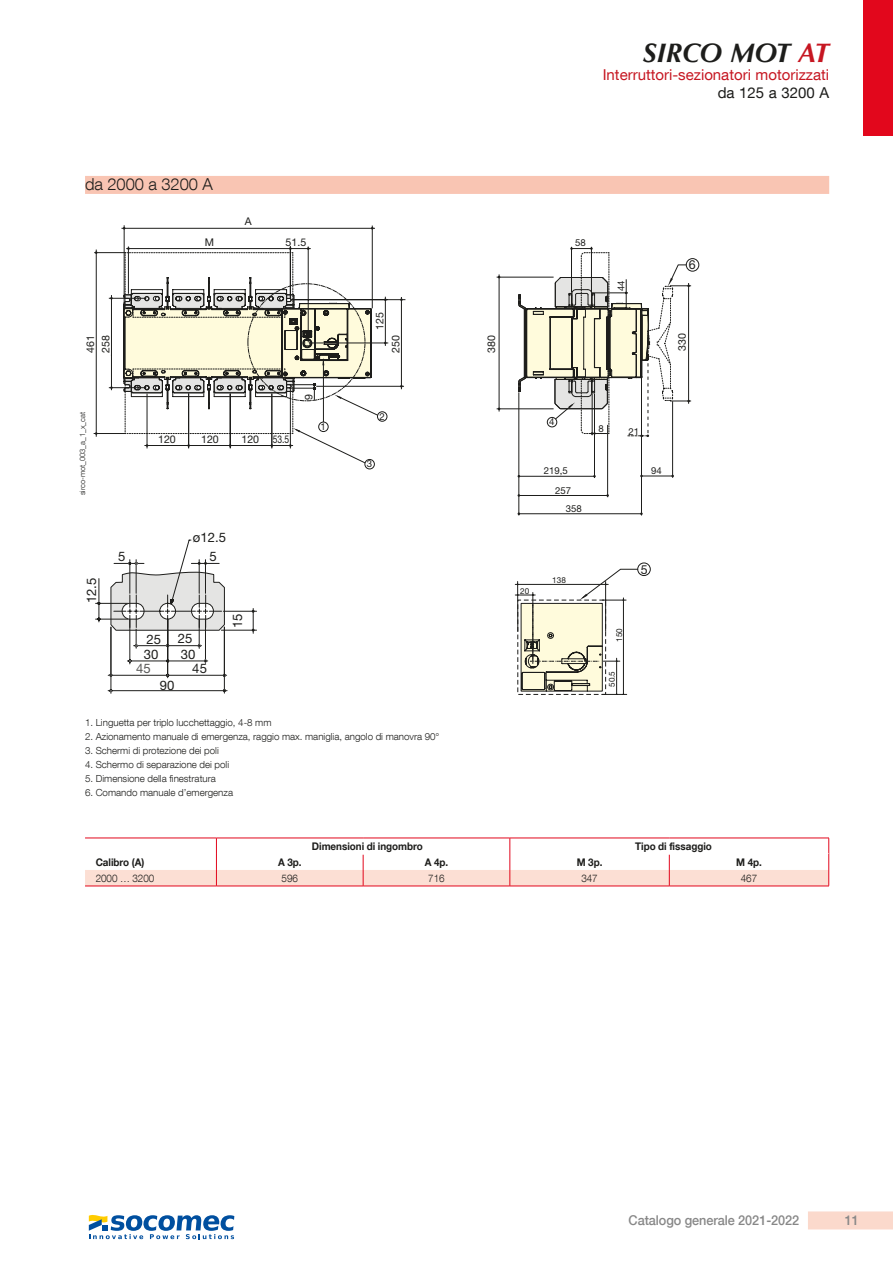
<style>
.page{position:relative;width:893px;height:1263px;background:#fff}
.page>*{position:absolute;margin:0;border:0;box-sizing:border-box;transform-origin:0 0}
.t1{font:italic 700 27px "Optima LT Std";color:#1d1d1b}
.t2{font:300 16.5px "Helvetica Neue LT Com";color:#1d1d1b}
.t3{font:15px "Helvetica Neue LT Com";color:#c61621}
.t4{font:15px "Helvetica Neue LT Com";color:#1d1d1b}
.t5{font:500 13.5px "Helvetica Neue LT Com";letter-spacing:-.005em;color:#878787;scale:.94 1}
.t6{font:13.05px "Helvetica Neue LT Com";letter-spacing:.005em;color:#1d1d1b}
.t7{font:13.05px "Helvetica Neue LT Com";color:#575756}
.t8{font:12.45px "Helvetica Neue LT Com";color:#1d1d1b}
.t9{font:10.65px "Helvetica Neue LT Com";color:#1d1d1b}
.t10{font:10.65px "Helvetica Neue LT Com";color:#1d1d1b;scale:.8 1}
.t11{font:700 10.5px "Helvetica Neue LT Com";letter-spacing:-.005em;color:#1d1d1b;scale:.94 1}
.t12{font:300 10.5px "Helvetica Neue LT Com";letter-spacing:-.005em;color:#1d1d1b;scale:.94 1}
.t13{font:300 9.75px "Helvetica Neue LT Com";color:#1d1d1b}
.t14{font:9.6px "Helvetica Neue LT Com";color:#1d1d1b}
.t15{font:8.1px "Helvetica Neue LT Com";letter-spacing:.01em;color:#1d1d1b}
.t16{font:300 7.5px "Helvetica Neue LT Com";color:#1d1d1b}
.s1{color:#c61621}
</style>
<div class="page">
<div style="left:808px;top:1211px;width:85px;height:18px;background:#fbd9cc"></div>
<div style="left:863px;top:0;width:30px;height:136px;background:#e2071c"></div>
<div style="left:85px;top:176px;width:744px;height:18px;background:#f9c5b3"></div>
<svg style="left:85px;top:838px;width:744px;height:48px"></svg>
<hr style="left:85px;top:886px;width:131px;height:1px;background:#e2071c">
<hr style="left:216px;top:886px;width:147px;height:1px;background:#e2071c">
<hr style="left:363px;top:886px;width:147px;height:1px;background:#e2071c">
<hr style="left:510px;top:886px;width:159px;height:1px;background:#e2071c">
<hr style="left:669px;top:886px;width:160px;height:1px;background:#e2071c">
<svg style="left:378px;top:277px;width:140px;height:132px"></svg>
<hr style="left:385px;top:297px;width:1px;height:49px;background:#1d1d1b">
<hr style="left:316px;top:386px;width:88px;height:1px;background:#1d1d1b">
<hr style="left:401px;top:297px;width:1px;height:92px;background:#1d1d1b">
<hr style="left:499px;top:274px;width:1px;height:137px;background:#1d1d1b">
<hr style="left:497px;top:409px;width:57px;height:1px;background:#1d1d1b">
<hr style="left:497px;top:277px;width:57px;height:1px;background:#1d1d1b">
<hr style="left:121px;top:228px;width:254px;height:1px;background:#1d1d1b">
<hr style="left:372px;top:226px;width:1px;height:82px;background:#1d1d1b">
<hr style="left:124px;top:225px;width:1px;height:83px;background:#1d1d1b">
<hr style="left:309px;top:343px;width:79px;height:1px;background:#1d1d1b">
<hr style="left:292px;top:299px;width:113px;height:1px;background:#1d1d1b">
<hr style="left:594px;top:394px;width:1px;height:83px;background:#1d1d1b">
<hr style="left:519px;top:476px;width:75px;height:1px;background:#1d1d1b">
<hr style="left:519px;top:393px;width:1px;height:122px;background:#1d1d1b">
<hr style="left:641px;top:377px;width:1px;height:138px;background:#1d1d1b">
<hr style="left:519px;top:513px;width:122px;height:1px;background:#1d1d1b">
<hr style="left:607px;top:425px;width:1px;height:72px;background:#1d1d1b">
<hr style="left:519px;top:495px;width:89px;height:1px;background:#1d1d1b">
<hr style="left:672px;top:402px;width:1px;height:75px;background:#1d1d1b">
<hr style="left:641px;top:476px;width:32px;height:1px;background:#1d1d1b">
<div style="left:365px;top:459px;width:10px;height:10px;border:1px solid #1d1d1b;border-radius:50%"></div>
<svg style="left:93px;top:246px;width:285px;height:217px"></svg>
<div style="left:377px;top:411px;width:10px;height:11px;border:1px solid #1d1d1b;border-radius:50%"></div>
<svg style="left:518px;top:247px;width:173px;height:190px"></svg>
<div style="left:686px;top:258px;width:13px;height:14px;border:1px solid #1d1d1b;border-radius:50%"></div>
<svg style="left:515px;top:569px;width:122px;height:126px"></svg>
<div style="left:637px;top:562px;width:14px;height:14px;border:1px solid #1d1d1b;border-radius:50%"></div>
<svg style="left:95px;top:539px;width:162px;height:155px"></svg>
<svg style="left:89px;top:1215px;width:145px;height:24px"></svg>
<h2 class="t2" style="left:85px;top:174px;width:129px">da 2000 a 3200 A</h2>
<p class="t9" style="left:245px;top:214px;width:8px">A</p>
<p class="t9" style="left:243px;top:214px;width:8px">A</p>
<p class="t9" style="left:205px;top:235px;width:11px">M</p>
<p class="t9" style="left:286px;top:235px;width:22px">51.5</p>
<p class="t9" style="left:203px;top:235px;width:11px">M</p>
<p class="t9" style="left:283px;top:235px;width:22px">51.5</p>
<p class="t9" style="left:99px;top:353px;width:19px;rotate:-90deg">258</p>
<p class="t9" style="left:97px;top:353px;width:19px;rotate:-90deg">258</p>
<p class="t9" style="left:84px;top:353px;width:19px;rotate:-90deg">461</p>
<p class="t9" style="left:82px;top:353px;width:19px;rotate:-90deg">461</p>
<p class="t16" style="left:78px;top:495px;width:85px;rotate:-90deg">sirco-mot_003_a_1_x_cat</p>
<h3 class="t6" style="left:84px;top:603px;width:27px;rotate:-90deg">12.5</h3>
<p class="t9" style="left:158px;top:433px;width:19px">120</p>
<p class="t9" style="left:201px;top:433px;width:19px">120</p>
<p class="t9" style="left:241px;top:433px;width:19px">120</p>
<p class="t10" style="left:273px;top:433px;width:22px">53.5</p>
<p class="t9" style="left:156px;top:433px;width:19px">120</p>
<p class="t9" style="left:199px;top:433px;width:19px">120</p>
<p class="t9" style="left:239px;top:433px;width:19px">120</p>
<p class="t10" style="left:271px;top:433px;width:22px">53.5</p>
<p class="t9" style="left:302px;top:400px;width:7px;rotate:-90deg">9</p>
<p class="t9" style="left:300px;top:400px;width:7px;rotate:-90deg">9</p>
<p class="t14" style="left:321px;top:421px;width:7px">1</p>
<p class="t14" style="left:318px;top:421px;width:7px">1</p>
<h3 class="t6" style="left:193px;top:529px;width:35px">ø12.5</h3>
<h3 class="t6" style="left:118px;top:549px;width:9px">5</h3>
<h3 class="t6" style="left:210px;top:549px;width:9px">5</h3>
<h3 class="t6" style="left:146px;top:631px;width:16px">25</h3>
<h3 class="t6" style="left:178px;top:631px;width:16px">25</h3>
<h3 class="t6" style="left:144px;top:646px;width:16px">30</h3>
<h3 class="t6" style="left:181px;top:646px;width:16px">30</h3>
<h3 class="t7" style="left:136px;top:661px;width:16px">45</h3>
<h3 class="t6" style="left:192px;top:661px;width:16px">45</h3>
<h3 class="t6" style="left:160px;top:677px;width:16px">90</h3>
<h3 class="t6" style="left:230px;top:628px;width:16px;rotate:-90deg">15</h3>
<p class="t9" style="left:373px;top:330px;width:19px;rotate:-90deg">125</p>
<p class="t9" style="left:371px;top:330px;width:19px;rotate:-90deg">125</p>
<h1 class="t1" style="left:643px;top:37px;width:188px">SIRCO MOT <span class="s1">AT</span></h1>
<h3 class="t3" style="left:603px;top:66px;width:228px">Interruttori-sezionatori motorizzati</h3>
<h3 class="t4" style="left:718px;top:84px;width:113px">da 125 a 3200 A</h3>
<p class="t14" style="left:575px;top:236px;width:12px">58</p>
<p class="t14" style="left:573px;top:236px;width:12px">58</p>
<p class="t14" style="left:615px;top:291px;width:12px;rotate:-90deg">44</p>
<p class="t14" style="left:613px;top:291px;width:12px;rotate:-90deg">44</p>
<p class="t8" style="left:689px;top:257px;width:8px">6</p>
<p class="t8" style="left:687px;top:257px;width:8px">6</p>
<p class="t9" style="left:389px;top:353px;width:19px;rotate:-90deg">250</p>
<p class="t9" style="left:485px;top:353px;width:19px;rotate:-90deg">380</p>
<p class="t9" style="left:675px;top:351px;width:19px;rotate:-90deg">330</p>
<p class="t9" style="left:387px;top:353px;width:19px;rotate:-90deg">250</p>
<p class="t9" style="left:483px;top:353px;width:19px;rotate:-90deg">380</p>
<p class="t9" style="left:673px;top:351px;width:19px;rotate:-90deg">330</p>
<p class="t14" style="left:379px;top:410px;width:7px">2</p>
<p class="t14" style="left:377px;top:410px;width:7px">2</p>
<p class="t14" style="left:367px;top:458px;width:7px">3</p>
<p class="t14" style="left:365px;top:458px;width:7px">3</p>
<p class="t14" style="left:549px;top:416px;width:7px">4</p>
<p class="t14" style="left:547px;top:416px;width:7px">4</p>
<p class="t14" style="left:544px;top:465px;width:25px">219,5</p>
<p class="t14" style="left:542px;top:465px;width:25px">219,5</p>
<p class="t14" style="left:555px;top:484px;width:17px">257</p>
<p class="t14" style="left:553px;top:485px;width:17px">257</p>
<p class="t14" style="left:566px;top:503px;width:17px">358</p>
<p class="t14" style="left:564px;top:503px;width:17px">358</p>
<p class="t14" style="left:598px;top:422px;width:7px">8</p>
<p class="t14" style="left:629px;top:425px;width:12px">21</p>
<p class="t14" style="left:596px;top:422px;width:7px">8</p>
<p class="t14" style="left:626px;top:425px;width:12px">21</p>
<p class="t14" style="left:651px;top:465px;width:12px">94</p>
<p class="t14" style="left:649px;top:465px;width:12px">94</p>
<p class="t15" style="left:522px;top:586px;width:10px">20</p>
<p class="t15" style="left:520px;top:586px;width:10px">20</p>
<p class="t15" style="left:554px;top:575px;width:15px">138</p>
<p class="t15" style="left:552px;top:575px;width:15px">138</p>
<p class="t8" style="left:643px;top:561px;width:8px">5</p>
<p class="t8" style="left:641px;top:562px;width:8px">5</p>
<p class="t15" style="left:616px;top:642px;width:15px;rotate:-90deg">150</p>
<p class="t15" style="left:614px;top:642px;width:15px;rotate:-90deg">150</p>
<p class="t15" style="left:609px;top:686px;width:17px;rotate:-90deg">50.5</p>
<p class="t15" style="left:607px;top:687px;width:17px;rotate:-90deg">50.5</p>
<p class="t13" style="left:85px;top:716px;width:188px">1. Linguetta per triplo lucchettaggio, 4-8 mm</p>
<p class="t13" style="left:85px;top:730px;width:356px">2. Azionamento manuale di emergenza, raggio max. maniglia, angolo di manovra 90°</p>
<p class="t13" style="left:85px;top:744px;width:135px">3. Schermi di protezione dei poli</p>
<p class="t13" style="left:85px;top:758px;width:146px">4. Schermo di separazione dei poli</p>
<p class="t13" style="left:85px;top:773px;width:132px">5. Dimensione della finestratura</p>
<p class="t13" style="left:85px;top:787px;width:150px">6. Comando manuale d’emergenza</p>
<p class="t11" style="left:96px;top:855px;width:53px">Calibro (A)</p>
<p class="t11" style="left:312px;top:839px;width:119px">Dimensioni di ingombro</p>
<p class="t11" style="left:635px;top:839px;width:83px">Tipo di fissaggio</p>
<p class="t11" style="left:278px;top:855px;width:27px">A 3p.</p>
<p class="t11" style="left:425px;top:855px;width:27px">A 4p.</p>
<p class="t11" style="left:577px;top:855px;width:29px">M 3p.</p>
<p class="t11" style="left:736px;top:855px;width:29px">M 4p.</p>
<p class="t12" style="left:96px;top:871px;width:64px">2000 … 3200</p>
<p class="t12" style="left:282px;top:871px;width:19px">596</p>
<p class="t12" style="left:428px;top:871px;width:19px">716</p>
<p class="t12" style="left:581px;top:871px;width:19px">347</p>
<p class="t12" style="left:741px;top:871px;width:19px">467</p>
<h3 class="t5" style="left:629px;top:1212px;width:183px">Catalogo generale 2021-2022</h3>
<h3 class="t5" style="left:845px;top:1212px;width:16px">11</h3>
</div>
